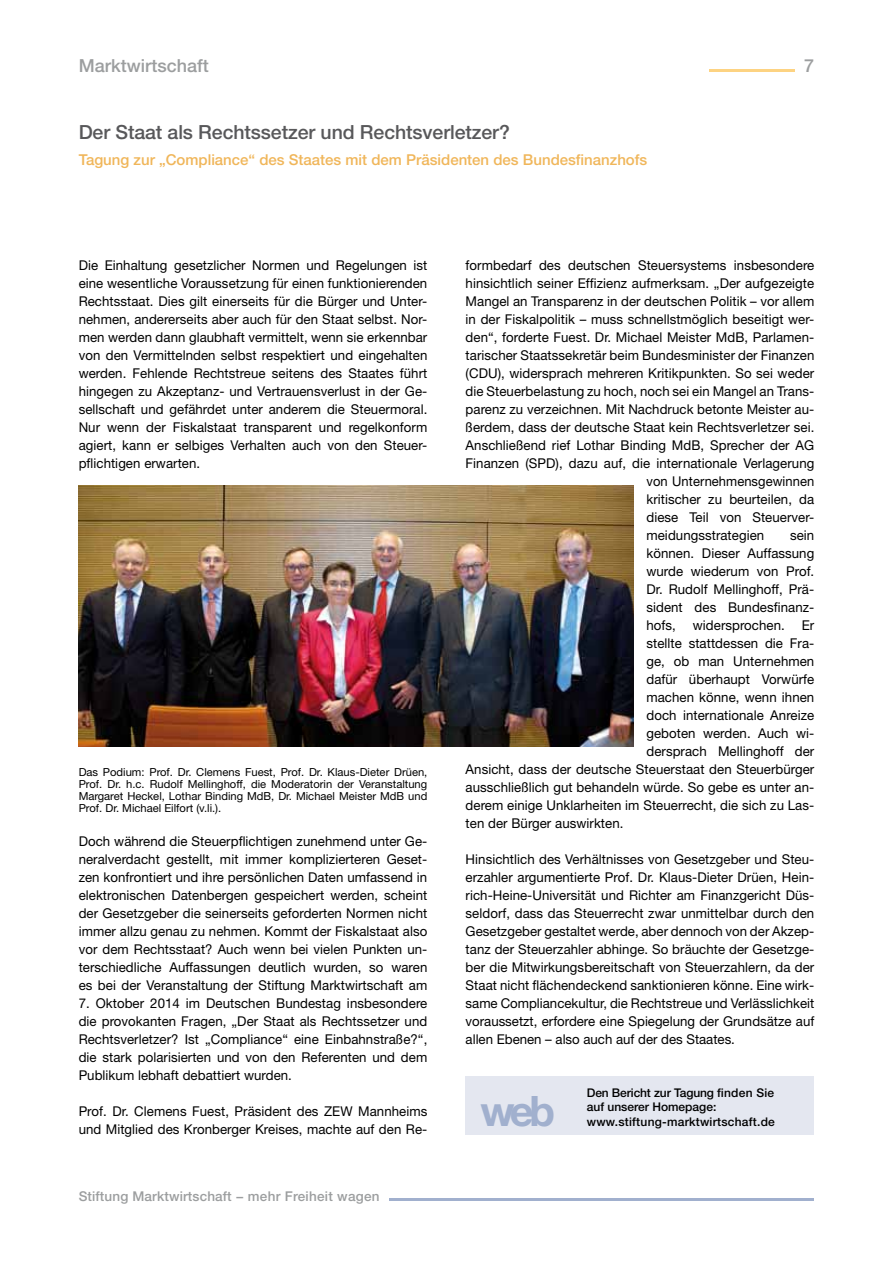
<style>
.page{position:relative;width:893px;height:1263px;background:#fff}
.page>*{position:absolute;margin:0;border:0;box-sizing:border-box;transform-origin:0 0}
.t1{font:700 42px "Helvetica Neue";color:#a1b0ce}
.t2{font:500 19.5px "Helvetica Neue";letter-spacing:-.005em;color:#58585a}
.t3{font:500 18px "Helvetica Neue";color:#9c9e9f}
.t4{font:500 15px "Helvetica Neue";color:#f0b65a}
.t5{font:13.5px/18px "Helvetica Neue";letter-spacing:.005em;color:#000;text-align:justify}
.t6{font:500 13.5px "Helvetica Neue";letter-spacing:.01em;color:#9c9e9f}
.t7{font:13.5px "Helvetica Neue";letter-spacing:.005em;color:#000;scale:.96 1}
.t8{font:500 12px/14.4px "Helvetica Neue";color:#000}
.t9{font:11.1px/12px "Helvetica Neue";color:#000;text-align:justify}
</style>
<div class="page">
<hr style="left:389px;top:1198px;width:425px;height:3px;background:#a1b0ce">
<div style="left:466px;top:1077px;width:348px;height:58px;background:#e4e7f0"></div>
<hr style="left:709px;top:70px;width:85px;height:2px;background:#fdd382">
<img style="left:79px;top:486px;width:555px;height:261px">
<h3 class="t3" style="left:79px;top:55px;width:132px">Marktwirtschaft</h3>
<h3 class="t3" style="left:804px;top:55px;width:12px">7</h3>
<h2 class="t2" style="left:79px;top:120px;width:433px">Der Staat als Rechtssetzer und Rechtsverletzer?</h2>
<p class="t4" style="left:79px;top:151px;width:570px">Tagung zur „Compliance“ des Staates mit dem Präsidenten des Bundesfinanzhofs</p>
<p class="t5" style="left:79px;top:256px;width:350px">Die Einhaltung gesetzlicher Normen und Regelungen ist eine wesentliche Voraussetzung für einen funktionierenden Rechtsstaat. Dies gilt einerseits für die Bürger und Unter&shy;nehmen, andererseits aber auch für den Staat selbst. Nor&shy;men werden dann glaubhaft vermittelt, wenn sie erkennbar von den Vermittelnden selbst respektiert und eingehalten werden. Fehlende Rechtstreue seitens des Staates führt hingegen zu Akzeptanz- und Vertrauensverlust in der Ge&shy;sellschaft und gefährdet unter anderem die Steuermoral.<br>Nur wenn der Fiskalstaat transparent und regelkonform agiert, kann er selbiges Verhalten auch von den Steuer&shy;pflichtigen erwarten.</p>
<p class="t9" style="left:79px;top:765px;width:350px">Das Podium: Prof. Dr. Clemens Fuest, Prof. Dr. Klaus-Dieter Drüen, Prof. Dr. h.c. Rudolf Mellinghoff, die Moderatorin der Veranstaltung Margaret Heckel, Lothar Binding MdB, Dr. Michael Meister MdB und Prof. Dr. Michael Eilfort (v.li.).</p>
<p class="t5" style="left:79px;top:832px;width:350px">Doch während die Steuerpflichtigen zunehmend unter Ge&shy;neralverdacht gestellt, mit immer komplizierteren Geset&shy;zen konfrontiert und ihre persönlichen Daten umfassend in elektronischen Datenbergen gespeichert werden, scheint der Gesetzgeber die seinerseits geforderten Normen nicht immer allzu genau zu nehmen. Kommt der Fiskalstaat also vor dem Rechtsstaat? Auch wenn bei vielen Punkten un&shy;terschiedliche Auffassungen deutlich wurden, so waren es bei der Veranstaltung der Stiftung Marktwirtschaft am</p>
<p class="t5" style="left:79px;top:994px;width:350px">7. Oktober 2014 im Deutschen Bundestag insbesondere die provokanten Fragen, „Der Staat als Rechtssetzer und Rechtsverletzer? Ist „Compliance“ eine Einbahnstraße?“, die stark polarisierten und von den Referenten und dem Publikum lebhaft debattiert wurden.</p>
<p class="t5" style="left:79px;top:1102px;width:350px">Prof. Dr. Clemens Fuest, Präsident des ZEW Mannheims und Mitglied des Kronberger Kreises, machte auf den Re-</p>
<p class="t6" style="left:79px;top:1188px;width:302px">Stiftung Marktwirtschaft − mehr Freiheit wagen</p>
<p class="t5" style="left:466px;top:256px;width:350px">formbedarf des deutschen Steuersystems insbesondere</p>
<p class="t5" style="left:466px;top:274px;width:350px">hinsichtlich seiner Effizienz aufmerksam. „Der aufgezeigte</p>
<p class="t5" style="left:466px;top:292px;width:350px">Mangel an Transparenz in der deutschen Politik – vor allem</p>
<p class="t5" style="left:466px;top:310px;width:350px">in der Fiskalpolitik – muss schnellstmöglich beseitigt wer-</p>
<p class="t5" style="left:466px;top:328px;width:350px">den“, forderte Fuest. Dr. Michael Meister MdB, Parlamen-</p>
<p class="t5" style="left:466px;top:346px;width:350px">tarischer Staatssekretär beim Bundesminister der Finanzen</p>
<p class="t5" style="left:466px;top:364px;width:350px">(CDU), widersprach mehreren Kritikpunkten. So sei weder</p>
<p class="t5" style="left:466px;top:382px;width:350px">die Steuerbelastung zu hoch, noch sei ein Mangel an Trans-</p>
<p class="t5" style="left:466px;top:400px;width:350px">parenz zu verzeichnen. Mit Nachdruck betonte Meister au-</p>
<p class="t5" style="left:466px;top:418px;width:350px">ßerdem, dass der deutsche Staat kein Rechtsverletzer sei.</p>
<p class="t5" style="left:466px;top:436px;width:350px">Anschließend rief Lothar Binding MdB, Sprecher der AG</p>
<p class="t5" style="left:466px;top:454px;width:350px">Finanzen (SPD), dazu auf, die internationale Verlagerung</p>
<p class="t7" style="left:646px;top:473px;width:176px">von Unternehmensgewinnen</p>
<p class="t5" style="left:646px;top:490px;width:169px">kritischer zu beurteilen, da</p>
<p class="t5" style="left:646px;top:508px;width:169px">diese Teil von Steuerver-</p>
<p class="t5" style="left:646px;top:526px;width:119px">meidungsstrategien</p>
<p class="t5" style="left:646px;top:526px;width:169px;text-indent:144px">sein können. Dieser Auffassung wurde wiederum von Prof.<br>Dr. Rudolf Mellinghoff, Prä&shy;sident des Bundesfinanz&shy;hofs,</p>
<p class="t5" style="left:693px;top:616px;width:94px">widersprochen.</p>
<p class="t5" style="left:802px;top:616px;width:14px">Er</p>
<p class="t5" style="left:646px;top:634px;width:169px">stellte stattdessen die Fra-</p>
<p class="t5" style="left:646px;top:652px;width:169px">ge, ob man Unternehmen</p>
<p class="t5" style="left:646px;top:670px;width:169px">dafür überhaupt Vorwürfe</p>
<p class="t5" style="left:646px;top:688px;width:169px">machen könne, wenn ihnen</p>
<p class="t5" style="left:646px;top:706px;width:169px">doch internationale Anreize</p>
<p class="t5" style="left:646px;top:724px;width:169px">geboten werden. Auch wi-</p>
<p class="t5" style="left:646px;top:742px;width:169px">dersprach Mellinghoff der</p>
<p class="t5" style="left:466px;top:760px;width:350px">Ansicht, dass der deutsche Steuerstaat den Steuerbürger</p>
<p class="t5" style="left:466px;top:778px;width:350px">ausschließlich gut behandeln würde. So gebe es unter an-</p>
<p class="t5" style="left:466px;top:796px;width:350px">derem einige Unklarheiten im Steuerrecht, die sich zu Las-</p>
<p class="t5" style="left:466px;top:814px;width:159px">ten der Bürger auswirkten.</p>
<p class="t5" style="left:466px;top:850px;width:350px">Hinsichtlich des Verhältnisses von Gesetzgeber und Steu&shy;erzahler argumentierte Prof. Dr. Klaus-Dieter Drüen, Hein&shy;rich-Heine-Universität und Richter am Finanzgericht Düs&shy;seldorf, dass das Steuerrecht zwar unmittelbar durch den Gesetzgeber gestaltet werde, aber dennoch von der Akzep&shy;tanz der Steuerzahler abhinge. So bräuchte der Gesetzge&shy;ber die Mitwirkungsbereitschaft von Steuerzahlern, da der Staat nicht flächendeckend sanktionieren könne. Eine wirk&shy;same Compliancekultur, die Rechtstreue und Verlässlichkeit voraussetzt, erfordere eine Spiegelung der Grundsätze auf allen Ebenen – also auch auf der des Staates.</p>
<h1 class="t1" style="left:480px;top:1084px;width:76px">web</h1>
<p class="t8" style="left:587px;top:1085px;width:190px">Den Bericht zur Tagung finden Sie auf unserer Homepage: www.stiftung-marktwirtschaft.de</p>
</div>
